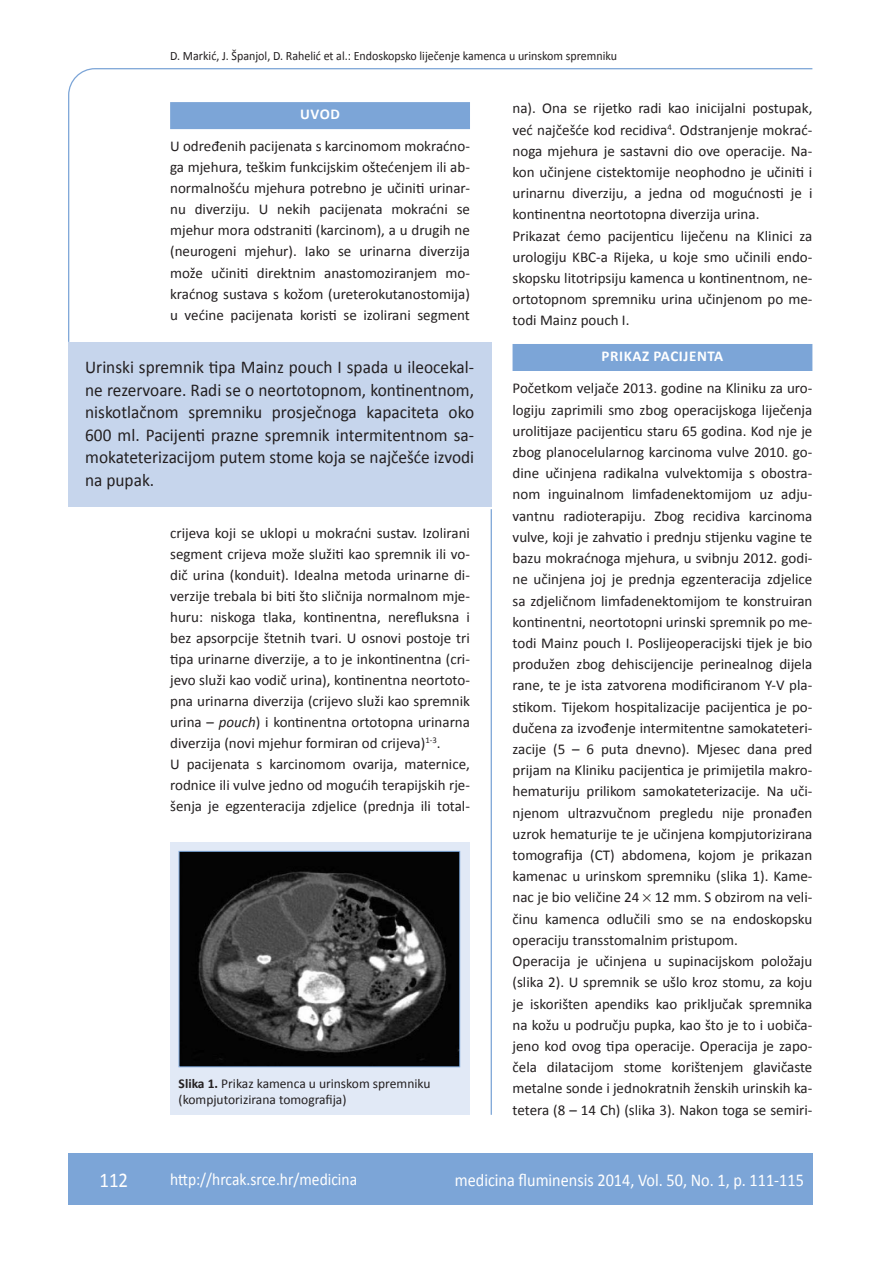
<style>
.page{position:relative;width:889px;height:1268px;background:#fff}
.page>*{position:absolute;margin:0;border:0;box-sizing:border-box;transform-origin:0 0}
.t1{font:21px "Calibri";color:#fff;scale:.9 1}
.t2{font:18px/22.5px "Calibri";color:#231f20;text-align:justify;scale:.96 1}
.t3{font:18px "Calibri";color:#fff;scale:.9 1}
.t4{font:17.25px "Calibri";color:#fff;scale:.9 1}
.t5{font:15px/21.1px "Calibri";color:#231f20}
.t6{font:700 15px "Calibri";letter-spacing:.04em;color:#fff}
.t7{font:13.5px/16.5px "Calibri";color:#231f20}
.t8{font:12.75px "Calibri";color:#231f20;scale:.94 1}
.s1{font-style:italic}
.s2{font-weight:700}
</style>
<div class="page">
<svg style="left:68px;top:68px;width:745px;height:275px"></svg>
<hr style="left:490px;top:509px;width:2px;height:605px;background:#7ca5d7">
<div style="left:68px;top:1152px;width:744px;height:51px;background:#7ca5d7"></div>
<div style="left:170px;top:102px;width:300px;height:27px;background:#7ca5d7"></div>
<div style="left:512px;top:344px;width:300px;height:27px;background:#7ca5d7"></div>
<div style="left:68px;top:342px;width:423px;height:165px;background:#c6d5ec"></div>
<div style="left:170px;top:842px;width:300px;height:272px;background:#e1e9f6"></div>
<img style="left:181px;top:852px;width:277px;height:212px">
<div style="left:179px;top:850px;width:281px;height:216px;border:1px solid #7ca5d7"></div>
<p class="t8" style="left:170px;top:47px;width:477px">D. Markić, J. Španjol, D. Rahelić et al.: Endoskopsko liječenje kamenca u urinskom spremniku</p>
<p class="t6" style="left:300px;top:105px;width:41px">UVOD</p>
<p class="t5" style="left:170px;top:135px;width:301px;text-align:justify">U određenih pacijenata s karcinomom mokraćno&shy;ga mjehura, teškim funkcijskim oštećenjem ili ab&shy;normalnošću mjehura potrebno je učiniti urinar&shy;nu diverziju. U nekih pacijenata mokraćni se mjehur mora odstraniti (karcinom), a u drugih ne (neurogeni mjehur). Iako se urinarna diverzija može učiniti direktnim anastomoziranjem mo&shy;kraćnog sustava s kožom (ureterokutanostomija) u većine pacijenata koristi se izolirani segment</p>
<p class="t2" style="left:85px;top:355px;width:407px">Urinski spremnik tipa Mainz pouch I spada u ileocekal&shy;ne rezervoare. Radi se o neortotopnom, kontinentnom, niskotlačnom spremniku prosječnoga kapaciteta oko 600 ml. Pacijenti prazne spremnik intermitentnom sa&shy;mokateterizacijom putem stome koja se najčešće izvodi na pupak.</p>
<p class="t5" style="left:170px;top:521px;width:301px">crijeva koji se uklopi u mokraćni sustav. Izolirani segment crijeva može služiti kao spremnik ili vo&shy;dič urina (konduit). Idealna metoda urinarne di&shy;verzije trebala bi biti što sličnija normalnom mje&shy;huru: niskoga tlaka, kontinentna, nerefluksna i bez apsorpcije štetnih tvari. U osnovi postoje tri tipa urinarne diverzije, a to je inkontinentna (cri&shy;jevo služi kao vodič urina), kontinentna neortoto&shy;pna urinarna diverzija (crijevo služi kao spremnik urina – <span class="s1">pouch</span>) i kontinentna ortotopna urinarna diverzija (novi mjehur formiran od crijeva)<sup>1-3</sup>.<br>U pacijenata s karcinomom ovarija, maternice, rodnice ili vulve jedno od mogućih terapijskih rje&shy;šenja je egzenteracija zdjelice (prednja ili total-</p>
<p class="t7" style="left:179px;top:1074px;width:253px"><span class="s2">Slika 1.</span> Prikaz kamenca u urinskom spremniku (kompjutorizirana tomografija)</p>
<p class="t5" style="left:512px;top:97px;width:301px">na). Ona se rijetko radi kao inicijalni postupak, već najčešće kod recidiva<sup>4</sup>. Odstranjenje mokrać&shy;noga mjehura je sastavni dio ove operacije. Na&shy;kon učinjene cistektomije neophodno je učiniti i urinarnu diverziju, a jedna od mogućnosti je i kontinentna neortotopna diverzija urina.<br>Prikazat ćemo pacijenticu liječenu na Klinici za urologiju KBC-a Rijeka, u koje smo učinili endo&shy;skopsku litotripsiju kamenca u kontinentnom, ne&shy;ortotopnom spremniku urina učinjenom po me&shy;todi Mainz pouch I.</p>
<p class="t6" style="left:601px;top:347px;width:123px">PRIKAZ PACIJENTA</p>
<p class="t5" style="left:512px;top:377px;width:301px">Početkom veljače 2013. godine na Kliniku za uro&shy;logiju zaprimili smo zbog operacijskoga liječenja urolitijaze pacijenticu staru 65 godina. Kod nje je zbog planocelularnog karcinoma vulve 2010. go&shy;dine učinjena radikalna vulvektomija s obostra&shy;nom inguinalnom limfadenektomijom uz adju&shy;vantnu radioterapiju. Zbog recidiva karcinoma vulve, koji je zahvatio i prednju stijenku vagine te bazu mokraćnoga mjehura, u svibnju 2012. godi&shy;ne učinjena joj je prednja egzenteracija zdjelice sa zdjeličnom limfadenektomijom te konstruiran kontinentni, neortotopni urinski spremnik po me&shy;todi Mainz pouch I. Poslijeoperacijski tijek je bio produžen zbog dehiscijencije perinealnog dijela rane, te je ista zatvorena modificiranom Y-V pla&shy;stikom. Tijekom hospitalizacije pacijentica je po&shy;dučena za izvođenje intermitentne samokateteri&shy;zacije (5 – 6 puta dnevno). Mjesec dana pred prijam na Kliniku pacijentica je primijetila makro&shy;hematuriju prilikom samokateterizacije. Na uči&shy;njenom ultrazvučnom pregledu nije pronađen uzrok hematurije te je učinjena kompjutorizirana tomografija (CT) abdomena, kojom je prikazan kamenac u urinskom spremniku (slika 1). Kame&shy;nac je bio veličine 24 12 mm. S obzirom na veli&shy;činu kamenca odlučili smo se na endoskopsku operaciju transstomalnim pristupom.<br>Operacija je učinjena u supinacijskom položaju (slika 2). U spremnik se ušlo kroz stomu, za koju je iskorišten apendiks kao priključak spremnika na kožu u području pupka, kao što je to i uobiča&shy;jeno kod ovog tipa operacije. Operacija je zapo&shy;čela dilatacijom stome korištenjem glavičaste metalne sonde i jednokratnih ženskih urinskih ka&shy;tetera (8 – 14 Ch) (slika 3). Nakon toga se semiri-</p>
<h1 class="t1" style="left:99px;top:1166px;width:33px">112</h1>
<p class="t4" style="left:170px;top:1167px;width:209px">http://hrcak.srce.hr/medicina</p>
<p class="t3" style="left:455px;top:1168px;width:389px">medicina fluminensis 2014, Vol. 50, No. 1, p. 111-115</p>
</div>
